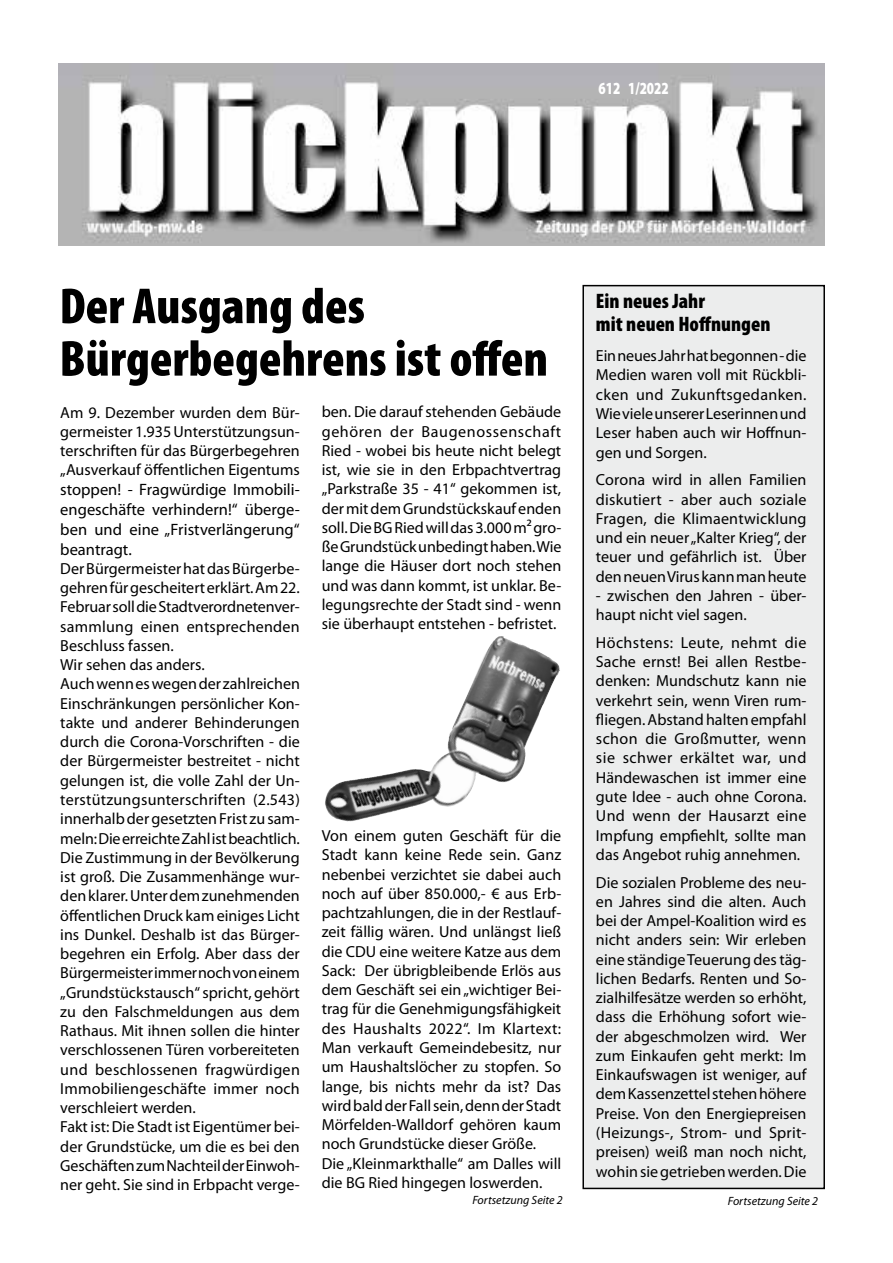
<style>
.page{position:relative;width:893px;height:1263px;background:#fff}
.page>*{position:absolute;margin:0;border:0;box-sizing:border-box;transform-origin:0 0}
.t1{font:900 condensed 51px/52.5px "Myriad Pro";color:#000}
.t2{font:900 condensed 21px/22.5px "Myriad Pro";color:#000}
.t3{font:900 semi-condensed 17.1px "Myriad Pro";color:#fff;scale:.8 1}
.t4{font:16.5px/19.8px "Myriad Pro";letter-spacing:.005em;color:#000;text-align:justify}
.t5{font:16.05px/19.2px "Myriad Pro";color:#000;text-align:justify}
.t6{font:italic 12px "Myriad Pro";color:#000}
</style>
<div class="page">
<img style="left:59px;top:64px;width:766px;height:182px">
<div style="left:583px;top:286px;width:241px;height:902px;background:#eceded"></div>
<div style="left:582px;top:285px;width:243px;height:904px;border:2px solid #000"></div>
<img style="left:325px;top:636px;width:175px;height:185px">
<p class="t3" style="left:599px;top:78px;width:89px">612 1/2022</p>
<h1 class="t1" style="left:60px;top:281px;width:490px">Der Ausgang des<br>Bürgerbegehrens ist offen</h1>
<p class="t5" style="left:60px;top:403px;width:241px">Am 9. Dezember wurden dem Bür&shy;germeister 1.935 Unterstützungsun&shy;terschriften für das Bürgerbegehren „Ausverkauf öffentlichen Eigentums</p>
<p class="t4" style="left:60px;top:480px;width:241px">stoppen! - Fragwürdige Immobili&shy;engeschäfte verhindern!“ überge&shy;ben und eine „Fristverlängerung“ beantragt.</p>
<p class="t5" style="left:60px;top:559px;width:241px;text-align:left">Der Bürgermeister hat das Bürgerbe&shy;gehren für gescheitert erklärt. Am 22.<br>Februar soll die Stadtverordnetenver&shy;sammlung einen entsprechenden Beschluss fassen.<br>Wir sehen das anders.<br>Auch wenn es wegen der zahlreichen Einschränkungen persönlicher Kon&shy;takte und anderer Behinderungen durch die Corona-Vorschriften - die der Bürgermeister bestreitet - nicht gelungen ist, die volle Zahl der Un&shy;terstützungsunterschriften (2.543) innerhalb der gesetzten Frist zu sam&shy;meln: Die erreichte Zahl ist beachtlich.<br>Die Zustimmung in der Bevölkerung ist groß. Die Zusammenhänge wur&shy;den klarer. Unter dem zunehmenden öffentlichen Druck kam einiges Licht ins Dunkel. Deshalb ist das Bürger&shy;begehren ein Erfolg. Aber dass der Bürgermeister immer noch von einem „Grundstückstausch“ spricht, gehört zu den Falschmeldungen aus dem Rathaus. Mit ihnen sollen die hinter verschlossenen Türen vorbereiteten und beschlossenen fragwürdigen Immobiliengeschäfte immer noch verschleiert werden.<br>Fakt ist: Die Stadt ist Eigentümer bei&shy;der Grundstücke, um die es bei den Geschäften zum Nachteil der Einwoh&shy;ner geht. Sie sind in Erbpacht verge-</p>
<p class="t5" style="left:322px;top:403px;width:241px">ben. Die darauf stehenden Gebäude gehören der Baugenossenschaft Ried - wobei bis heute nicht belegt ist, wie sie in den Erbpachtvertrag „Parkstraße 35 - 41“ gekommen ist, der mit dem Grundstückskauf enden soll. Die BG Ried will das 3.000 m² gro&shy;ße Grundstück unbedingt haben. Wie lange die Häuser dort noch stehen und was dann kommt, ist unklar. Be&shy;legungsrechte der Stadt sind - wenn sie überhaupt entstehen - befristet.</p>
<p class="t5" style="left:322px;top:826px;width:241px;text-align:left">Von einem guten Geschäft für die Stadt kann keine Rede sein. Ganz nebenbei verzichtet sie dabei auch noch auf über 850.000,- € aus Erb&shy;pachtzahlungen, die in der Restlauf&shy;zeit fällig wären. Und unlängst ließ die CDU eine weitere Katze aus dem Sack: Der übrigbleibende Erlös aus dem Geschäft sei ein „wichtiger Bei&shy;trag für die Genehmigungsfähigkeit des Haushalts 2022“. Im Klartext:<br>Man verkauft Gemeindebesitz, nur um Haushaltslöcher zu stopfen. So lange, bis nichts mehr da ist? Das wird bald der Fall sein, denn der Stadt Mörfelden-Walldorf gehören kaum noch Grundstücke dieser Größe.<br>Die „Kleinmarkthalle“ am Dalles will die BG Ried hingegen loswerden.</p>
<p class="t6" style="left:472px;top:1194px;width:92px">Fortsetzung Seite 2</p>
<h2 class="t2" style="left:596px;top:290px;width:176px">Ein neues Jahr<br>mit neuen Hoffnungen</h2>
<p class="t5" style="left:596px;top:347px;width:212px">Ein neues Jahr hat begonnen - die Medien waren voll mit Rückbli&shy;cken und Zukunftsgedanken.<br>Wie viele unserer Leserinnen und Leser haben auch wir Hoffnun&shy;gen und Sorgen.</p>
<p class="t5" style="left:596px;top:471px;width:212px">Corona wird in allen Familien diskutiert - aber auch soziale Fragen, die Klimaentwicklung und ein neuer „Kalter Krieg“, der teuer und gefährlich ist. Über den neuen Virus kann man heute</p>
<p class="t5" style="left:596px;top:586px;width:212px">- zwischen den Jahren - über&shy;haupt nicht viel sagen.</p>
<p class="t5" style="left:596px;top:633px;width:212px">Höchstens: Leute, nehmt die Sache ernst! Bei allen Restbe&shy;denken: Mundschutz kann nie verkehrt sein, wenn Viren rum&shy;fliegen. Abstand halten empfahl schon die Großmutter, wenn sie schwer erkältet war, und Händewaschen ist immer eine gute Idee - auch ohne Corona.<br>Und wenn der Hausarzt eine Impfung empfiehlt, sollte man das Angebot ruhig annehmen.</p>
<p class="t5" style="left:596px;top:873px;width:212px">Die sozialen Probleme des neu&shy;en Jahres sind die alten. Auch bei der Ampel-Koalition wird es nicht anders sein: Wir erleben eine ständige Teuerung des täg&shy;lichen Bedarfs. Renten und So&shy;zialhilfesätze werden so erhöht, dass die Erhöhung sofort wie&shy;der abgeschmolzen wird. Wer zum Einkaufen geht merkt: Im Einkaufswagen ist weniger, auf dem Kassenzettel stehen höhere Preise. Von den Energiepreisen (Heizungs-, Strom- und Sprit&shy;preisen) weiß man noch nicht, wohin sie getrieben werden. Die</p>
<p class="t6" style="left:728px;top:1195px;width:92px">Fortsetzung Seite 2</p>
</div>
